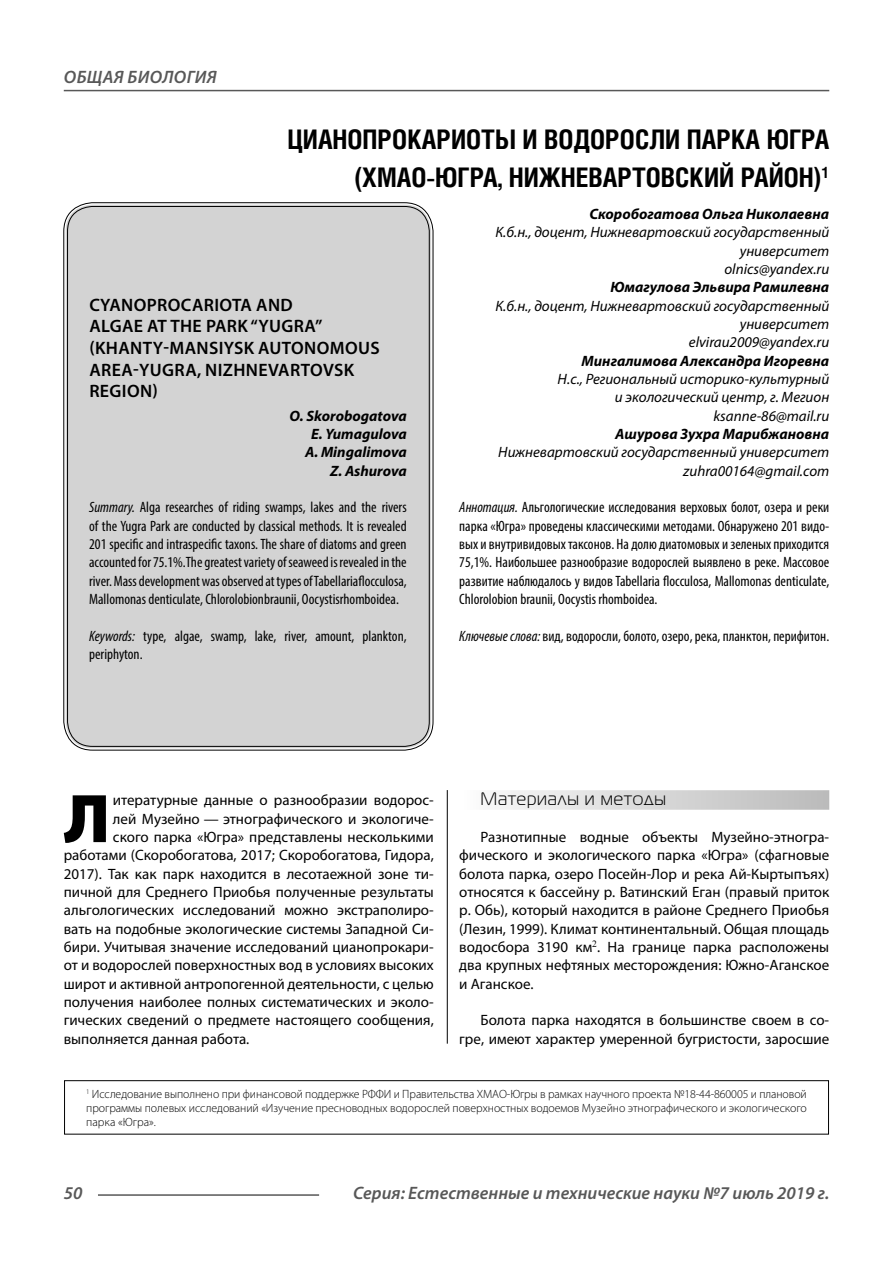
<style>
.page{position:relative;width:893px;height:1263px;background:#fff}
.page>*{position:absolute;margin:0;border:0;box-sizing:border-box;transform-origin:0 0}
.t1{font:900 69.3px "Myriad Pro";color:#000}
.t2{font:700 27px/37.5px "Helios Cond C";color:#000;text-align:right}
.t3{font:600 18px/21.6px "Myriad Pro";letter-spacing:.02em;color:#000}
.t4{font:italic 600 18px "Myriad Pro";color:#585858}
.t5{font:18px "Magistral C";letter-spacing:.05em;color:#000}
.t6{font:italic 600 18px "Myriad Pro";letter-spacing:.02em;color:#585858}
.t7{font:15px/18.3px "Myriad Pro";color:#000;text-align:justify}
.t8{font:condensed 15px/18.3px "Myriad Pro";color:#000;text-align:justify}
.t9{font:italic 15px/18.3px "Myriad Pro";color:#000;text-align:right}
.t10{font:italic 700 15px/18.3px "Myriad Pro";color:#000;text-align:right}
.t11{font:300 12px/14.4px "Myriad Pro";letter-spacing:-.005em;color:#000;text-align:justify}
.s1{font-style:italic}
</style>
<div class="page">
<hr style="left:447px;top:128px;width:1px;height:916px;background:#000">
<div style="left:43px;top:0;width:786px;height:790px;background:#fff"></div>
<div style="left:459px;top:790px;width:370px;height:20px;background:linear-gradient(to right,#fcfcfc,#bababa)"></div>
<div style="left:64px;top:1080px;width:765px;height:55px;border:1px solid #000"></div>
<div style="left:66px;top:205px;width:365px;height:543px;background:#d3d3d3;border-radius:27px"></div>
<hr style="left:98px;top:1194px;width:221px;height:2px;background:#585858">
<hr style="left:64px;top:90px;width:765px;height:1px;background:#585858">
<p class="t6" style="left:64px;top:71px;width:154px">ОБЩАЯ БИОЛОГИЯ</p>
<h2 class="t2" style="left:287px;top:123px;width:543px">ЦИАНОПРОКАРИОТЫ И ВОДОРОСЛИ ПАРКА ЮГРА (ХМАО-ЮГРА, НИЖНЕВАРТОВСКИЙ РАЙОН)<sup>1</sup></h2>
<p class="t10" style="left:589px;top:206px;width:241px">Скоробогатова Ольга Николаевна</p>
<p class="t9" style="left:495px;top:224px;width:335px">К.б.н., доцент, Нижневартовский государственный университет<br>olnics@yandex.ru</p>
<p class="t10" style="left:610px;top:279px;width:220px">Юмагулова Эльвира Рамилевна</p>
<p class="t9" style="left:495px;top:298px;width:335px">К.б.н., доцент, Нижневартовский государственный университет<br>elvirau2009@yandex.ru</p>
<p class="t10" style="left:581px;top:353px;width:249px">Мингалимова Александра Игоревна</p>
<p class="t9" style="left:558px;top:371px;width:273px">Н.с., Региональный историко-культурный и экологический центр, г. Мегион ksanne-86@mail.ru</p>
<p class="t10" style="left:615px;top:426px;width:215px">Ашурова Зухра Марибжановна</p>
<p class="t9" style="left:498px;top:444px;width:333px">Нижневартовский государственный университет zuhra00164@gmail.com</p>
<p class="t8" style="left:459px;top:500px;width:371px"><span class="s1">Аннотация.</span> Альгологические исследования верховых болот, озера и реки парка «Югра» проведены классическими методами. Обнаружено 201 видо&shy;вых и внутривидовых таксонов. На долю диатомовых и зеленых приходится 75,1%. Наибольшее разнообразие водорослей выявлено в реке. Массовое развитие наблюдалось у видов Tabellaria flocculosa, Mallomonas denticulate, Chlorolobion braunii, Oocystis rhomboidea.</p>
<p class="t8" style="left:459px;top:628px;width:371px"><span class="s1">Ключевые слова:</span> вид, водоросли, болото, озеро, река, планктон, перифитон.</p>
<p class="t3" style="left:89px;top:295px;width:292px">CYANOPROCARIOTA AND<br>ALGAE AT THE PARK “YUGRA” (KHANTY-MANSIYSK AUTONOMOUS<br>AREA-YUGRA, NIZHNEVARTOVSK<br>REGION)</p>
<p class="t10" style="left:289px;top:408px;width:119px">O. Skorobogatova<br>E. Yumagulova<br>A. Mingalimova<br>Z. Ashurova</p>
<p class="t8" style="left:89px;top:500px;width:319px"><span class="s1">Summary.</span> Alga researches of riding swamps, lakes and the rivers of the Yugra Park are conducted by classical methods. It is revealed 201 specific and intraspecific taxons. The share of diatoms and green accounted for 75.1%.The greatest variety of seaweed is revealed in the river. Mass development was observed at types of Tabellariaflocculosa, Mallomonas denticulate, Chlorolobionbraunii, Oocystisrhomboidea.</p>
<p class="t8" style="left:89px;top:628px;width:319px"><span class="s1">Keywords:</span> type, algae, swamp, lake, river, amount, plankton, periphyton.</p>
<h1 class="t1" style="left:64px;top:792px;width:48px">Л</h1>
<p class="t7" style="left:113px;top:792px;width:322px">итературные данные о разнообразии водорос-</p>
<p class="t7" style="left:113px;top:811px;width:322px">лей Музейно — этнографического и экологиче-</p>
<p class="t7" style="left:113px;top:829px;width:322px">ского парка «Югра» представлены несколькими</p>
<p class="t7" style="left:64px;top:847px;width:371px">работами (Скоробогатова, 2017; Скоробогатова, Гидора,</p>
<p class="t7" style="left:64px;top:866px;width:371px">2017). Так как парк находится в лесотаежной зоне ти-</p>
<p class="t7" style="left:64px;top:884px;width:371px">пичной для Среднего Приобья полученные результаты</p>
<p class="t7" style="left:64px;top:902px;width:371px">альгологических исследований можно экстраполиро-</p>
<p class="t7" style="left:64px;top:921px;width:371px">вать на подобные экологические системы Западной Си-</p>
<p class="t7" style="left:64px;top:939px;width:371px">бири. Учитывая значение исследований цианопрокари-</p>
<p class="t7" style="left:64px;top:957px;width:371px">от и водорослей поверхностных вод в условиях высоких</p>
<p class="t7" style="left:64px;top:976px;width:371px">широт и активной антропогенной деятельности, с целью</p>
<p class="t7" style="left:64px;top:994px;width:371px">получения наиболее полных систематических и эколо-</p>
<p class="t7" style="left:64px;top:1012px;width:371px">гических сведений о предмете настоящего сообщения,</p>
<p class="t7" style="left:64px;top:1031px;width:187px">выполняется данная работа.</p>
<p class="t5" style="left:480px;top:792px;width:187px">Материалы и методы</p>
<p class="t7" style="left:459px;top:829px;width:371px;text-indent:21px">Разнотипные водные объекты Музейно-этногра&shy;фического и экологического парка «Югра» (сфагновые болота парка, озеро Посейн-Лор и река Ай-Кыртыпъях) относятся к бассейну р. Ватинский Еган (правый приток р. Обь), который находится в районе Среднего Приобья (Лезин, 1999). Климат континентальный. Общая площадь водосбора 3190 км<sup>2</sup>. На границе парка расположены два крупных нефтяных месторождения: Южно-Аганское и Аганское.</p>
<p class="t7" style="left:459px;top:1012px;width:371px;text-align:right">Болота парка находятся в большинстве своем в со&shy;гре, имеют характер умеренной бугристости, заросшие</p>
<p class="t11" style="left:86px;top:1087px;width:722px"><sup>1</sup> Исследование выполнено при финансовой поддержке РФФИ и Правительства ХМАО-Югры в рамках научного проекта №18-44-860005 и плановой программы полевых исследований «Изучение пресноводных водорослей поверхностных водоемов Музейно этнографического и экологического парка «Югра».</p>
<p class="t4" style="left:64px;top:1186px;width:20px">50</p>
<p class="t4" style="left:353px;top:1186px;width:478px">Серия: Естественные и технические науки №7 июль 2019 г.</p>
</div>
